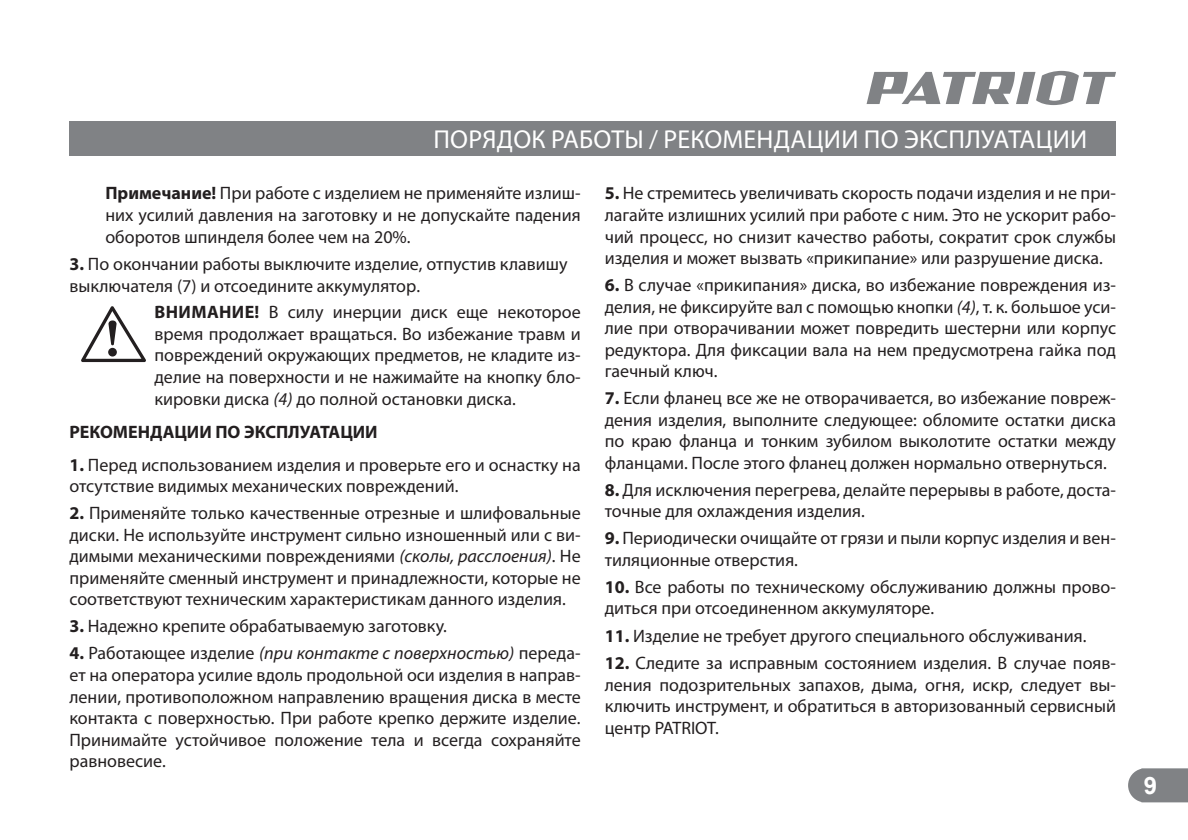
<style>
.page{position:relative;width:1188px;height:840px;background:#fff}
.page>*{position:absolute;margin:0;border:0;box-sizing:border-box;transform-origin:0 0}
.t1{font:26px "Myriad Pro";letter-spacing:.01em;color:#fff}
.t2{font:700 24px "Arial";color:#fff}
.t3{font:18px/21.6px "Myriad Pro";color:#231f20;text-align:justify}
.t4{font:700 18px "Myriad Pro";color:#231f20}
.s1{font-weight:700}
.s2{font-style:italic}
</style>
<div class="page">
<svg style="left:1128px;top:768px;width:60px;height:34px;background:#888a8d"></svg>
<svg style="left:867px;top:71px;width:249px;height:34px"></svg>
<div style="left:69px;top:122px;width:1047px;height:34px;background:#808285"></div>
<svg style="left:81px;top:306px;width:65px;height:56px"></svg>
<h1 class="t1" style="left:433px;top:124px;width:655px">ПОРЯДОК РАБОТЫ / РЕКОМЕНДАЦИИ ПО ЭКСПЛУАТАЦИИ</h1>
<p class="t3" style="left:105px;top:182px;width:477px"><span class="s1">Примечание!</span> При работе с изделием не применяйте излиш&shy;них усилий давления на заготовку и не допускайте падения оборотов шпинделя более чем на 20%.</p>
<p class="t3" style="left:69px;top:253px;width:500px"><span class="s1">3.</span> По окончании работы выключите изделие, отпустив клавишу выключателя (7) и отсоедините аккумулятор.</p>
<p class="t3" style="left:154px;top:301px;width:428px"><span class="s1">ВНИМАНИЕ!</span> В силу инерции диск еще некоторое время продолжает вращаться. Во избежание травм и повреждений окружающих предметов, не кладите из&shy;делие на поверхности и не нажимайте на кнопку бло&shy;кировки диска <span class="s2">(4)</span> до полной остановки диска.</p>
<p class="t4" style="left:69px;top:421px;width:310px">РЕКОМЕНДАЦИИ ПО ЭКСПЛУАТАЦИИ</p>
<p class="t3" style="left:69px;top:453px;width:513px"><span class="s1">1.</span> Перед использованием изделия и проверьте его и оснастку на отсутствие видимых механических повреждений.</p>
<p class="t3" style="left:69px;top:502px;width:513px"><span class="s1">2.</span> Применяйте только качественные отрезные и шлифовальные диски. Не используйте инструмент сильно изношенный или с ви&shy;димыми механическими повреждениями <span class="s2">(сколы, расслоения)</span>. Не применяйте сменный инструмент и принадлежности, которые не соответствуют техническим характеристикам данного изделия.</p>
<p class="t3" style="left:69px;top:615px;width:379px"><span class="s1">3.</span> Надежно крепите обрабатываемую заготовку.</p>
<p class="t3" style="left:69px;top:642px;width:513px"><span class="s1">4.</span> Работающее изделие <span class="s2">(при контакте с поверхностью)</span> переда&shy;ет на оператора усилие вдоль продольной оси изделия в направ&shy;лении, противоположном направлению вращения диска в месте контакта с поверхностью. При работе крепко держите изделие.<br>Принимайте устойчивое положение тела и всегда сохраняйте равновесие.</p>
<p class="t3" style="left:605px;top:182px;width:513px"><span class="s1">5.</span> Не стремитесь увеличивать скорость подачи изделия и не при&shy;лагайте излишних усилий при работе с ним. Это не ускорит рабо&shy;чий процесс, но снизит качество работы, сократит срок службы изделия и может вызвать «прикипание» или разрушение диска.</p>
<p class="t3" style="left:605px;top:274px;width:513px"><span class="s1">6.</span> В случае «прикипания» диска, во избежание повреждения из&shy;делия, не фиксируйте вал с помощью кнопки <span class="s2">(4)</span>, т. к. большое уси&shy;лие при отворачивании может повредить шестерни или корпус редуктора. Для фиксации вала на нем предусмотрена гайка под гаечный ключ.</p>
<p class="t3" style="left:605px;top:387px;width:513px"><span class="s1">7.</span> Если фланец все же не отворачивается, во избежание повреж&shy;дения изделия, выполните следующее: обломите остатки диска по краю фланца и тонким зубилом выколотите остатки между фланцами. После этого фланец должен нормально отвернуться.</p>
<p class="t3" style="left:605px;top:478px;width:513px"><span class="s1">8.</span> Для исключения перегрева, делайте перерывы в работе, доста&shy;точные для охлаждения изделия.</p>
<p class="t3" style="left:605px;top:527px;width:513px"><span class="s1">9.</span> Периодически очищайте от грязи и пыли корпус изделия и вен&shy;тиляционные отверстия.</p>
<p class="t3" style="left:605px;top:576px;width:513px"><span class="s1">10.</span> Все работы по техническому обслуживанию должны прово&shy;диться при отсоединенном аккумуляторе.</p>
<p class="t3" style="left:605px;top:624px;width:483px"><span class="s1">11.</span> Изделие не требует другого специального обслуживания.</p>
<p class="t3" style="left:605px;top:652px;width:513px"><span class="s1">12.</span> Следите за исправным состоянием изделия. В случае появ&shy;ления подозрительных запахов, дыма, огня, искр, следует вы&shy;ключить инструмент, и обратиться в авторизованный сервисный центр PATRIOT.</p>
<h2 class="t2" style="left:1144px;top:769px;width:15px">9</h2>
</div>
